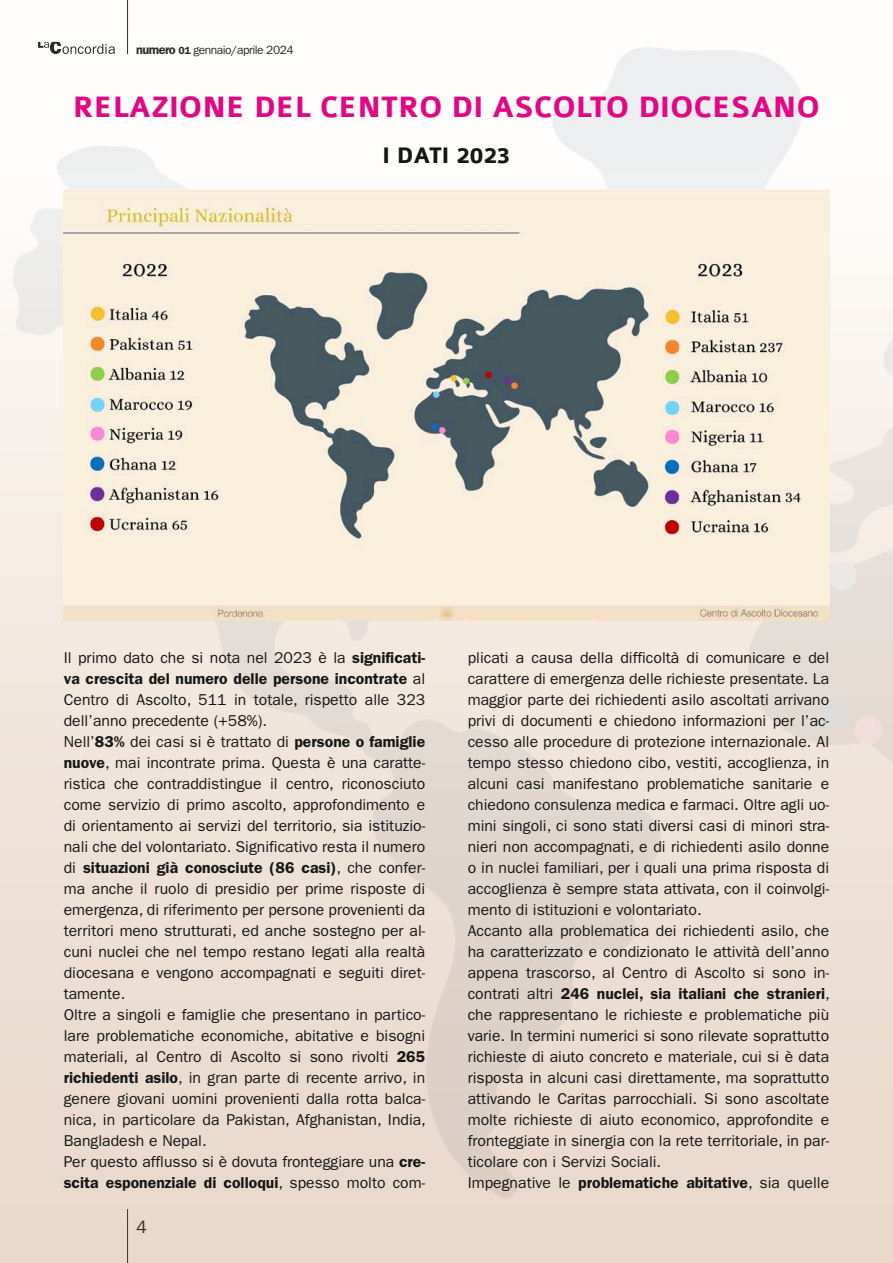
<style>
.page{position:relative;width:893px;height:1263px;background:#fff}
.page>*{position:absolute;margin:0;border:0;box-sizing:border-box;transform-origin:0 0}
.t1{font:700 31.5px "Colaborate";color:#e10886}
.t2{font:700 24px "Colaborate";color:#151616}
.t3{font:18px "Franklin Gothic";color:#151616}
.t4{font:15.75px/21px "Franklin Gothic";color:#151616}
.t5{font:12px "Franklin Gothic";letter-spacing:-.04em;color:#151616}
.s1{font-weight:600;font-size:12.75px}
.s2{font-weight:600;font-size:10.5px}
.s3{font-weight:600}
</style>
<div class="page">
<img style="left:38px;top:0;width:765px;height:169px">
<div style="left:0;top:169px;width:893px;height:1094px;background:linear-gradient(to bottom,#f9f7f4,#e6d4c6)"></div>
<img style="left:64px;top:190px;width:765px;height:430px">
<p class="t5" style="left:136px;top:43px;width:159px"><span class="s1">numero</span> <span class="s2">01</span> gennaio/aprile 2024</p>
<h1 class="t1" style="left:73px;top:90px;width:749px">RELAZIONE DEL CENTRO DI ASCOLTO DIOCESANO</h1>
<h2 class="t2" style="left:382px;top:143px;width:130px">I DATI 2023</h2>
<p class="t4" style="left:64px;top:647px;width:364px">Il primo dato che si nota nel 2023 è la <span class="s3">significati&shy;va crescita del numero delle persone incontrate</span> al Centro di Ascolto, 511 in totale, rispetto alle 323 dell’anno precedente (+58%).<br>Nell’<span class="s3">83%</span> dei casi si è trattato di <span class="s3">persone o famiglie nuove</span>, mai incontrate prima. Questa è una caratte&shy;ristica che contraddistingue il centro, riconosciuto come servizio di primo ascolto, approfondimento e di orientamento ai servizi del territorio, sia istituzio&shy;nali che del volontariato. Significativo resta il numero di <span class="s3">situazioni già conosciute (86 casi)</span>, che confer&shy;ma anche il ruolo di presidio per prime risposte di emergenza, di riferimento per persone provenienti da territori meno strutturati, ed anche sostegno per al&shy;cuni nuclei che nel tempo restano legati alla realtà diocesana e vengono accompagnati e seguiti diret&shy;tamente.<br>Oltre a singoli e famiglie che presentano in partico&shy;lare problematiche economiche, abitative e bisogni materiali, al Centro di Ascolto si sono rivolti <span class="s3">265 richiedenti asilo</span>, in gran parte di recente arrivo, in genere giovani uomini provenienti dalla rotta balca&shy;nica, in particolare da Pakistan, Afghanistan, India, Bangladesh e Nepal.<br>Per questo afflusso si è dovuta fronteggiare una <span class="s3">cre&shy;scita esponenziale di colloqui</span>, spesso molto com-</p>
<p class="t4" style="left:468px;top:647px;width:364px">plicati a causa della difficoltà di comunicare e del carattere di emergenza delle richieste presentate. La maggior parte dei richiedenti asilo ascoltati arrivano privi di documenti e chiedono informazioni per l’ac&shy;cesso alle procedure di protezione internazionale. Al tempo stesso chiedono cibo, vestiti, accoglienza, in alcuni casi manifestano problematiche sanitarie e chiedono consulenza medica e farmaci. Oltre agli uo&shy;mini singoli, ci sono stati diversi casi di minori stra&shy;nieri non accompagnati, e di richiedenti asilo donne o in nuclei familiari, per i quali una prima risposta di accoglienza è sempre stata attivata, con il coinvolgi&shy;mento di istituzioni e volontariato.<br>Accanto alla problematica dei richiedenti asilo, che ha caratterizzato e condizionato le attività dell’anno appena trascorso, al Centro di Ascolto si sono in&shy;contrati altri <span class="s3">246 nuclei, sia italiani che stranieri</span>, che rappresentano le richieste e problematiche più varie. In termini numerici si sono rilevate soprattutto richieste di aiuto concreto e materiale, cui si è data risposta in alcuni casi direttamente, ma soprattutto attivando le Caritas parrocchiali. Si sono ascoltate molte richieste di aiuto economico, approfondite e fronteggiate in sinergia con la rete territoriale, in par&shy;ticolare con i Servizi Sociali.<br>Impegnative le <span class="s3">problematiche abitative</span>, sia quelle</p>
<p class="t3" style="left:136px;top:1216px;width:12px">4</p>
</div>
